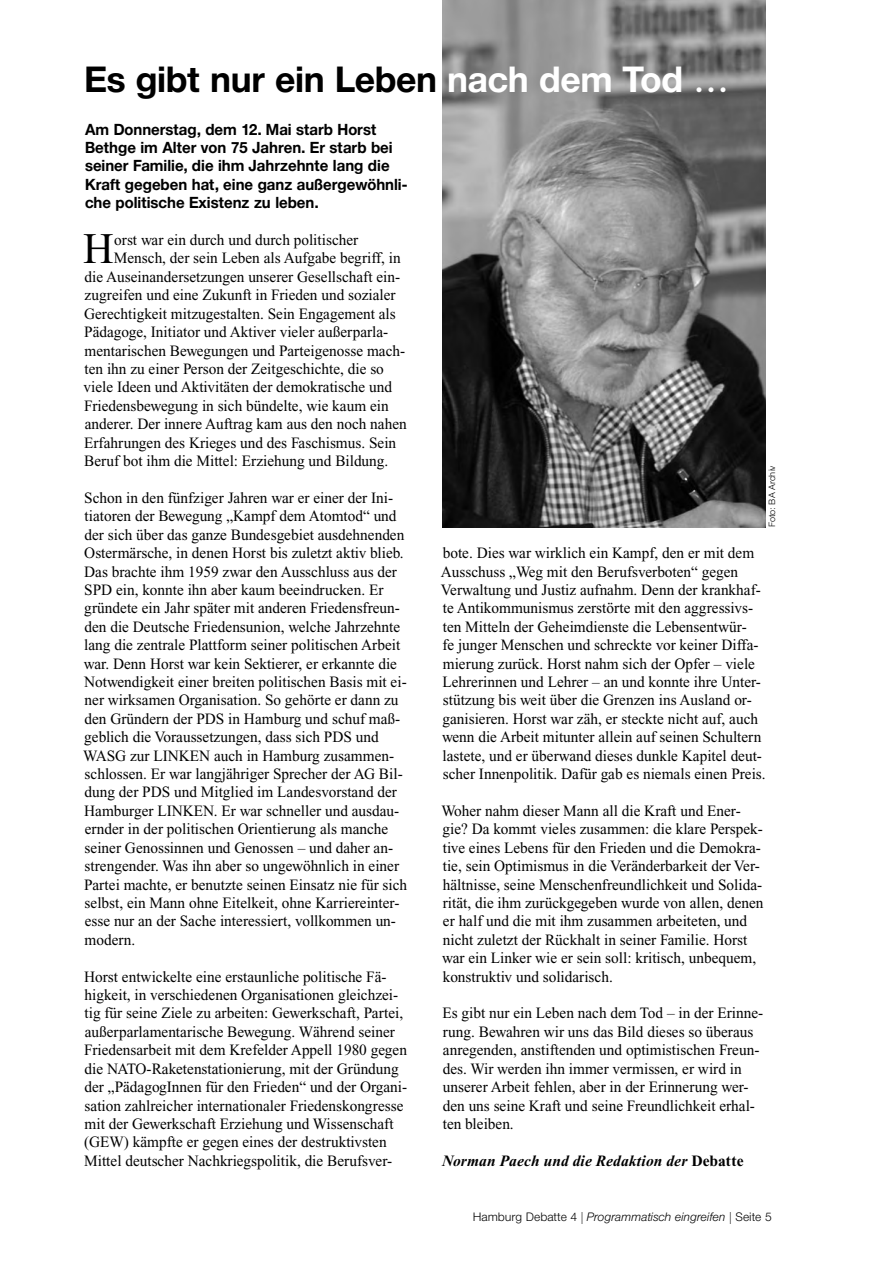
<style>
.page{position:relative;width:893px;height:1263px;background:#fff}
.page>*{position:absolute;margin:0;border:0;box-sizing:border-box;transform-origin:0 0}
.t1{font:43.5px "Times New Roman";color:#000}
.t2{font:700 36px "Neue Helvetica BQ";letter-spacing:-.01em;color:#000}
.t3{font:15.75px/18.5px "Times New Roman";color:#000}
.t4{font:700 15.75px/18.5px "Neue Helvetica BQ";color:#000}
.t5{font:italic 700 15.75px "Times New Roman";letter-spacing:.01em;color:#000}
.t6{font:italic 300 12px "Neue Helvetica BQ";color:#000}
.t7{font:300 9px "Neue Helvetica BQ";color:#000}
.s1{color:#fff}
.s2{font-style:normal}
</style>
<div class="page">
<img style="left:442px;top:0;width:323px;height:527px">
<h2 class="t2" style="left:85px;top:57px;width:646px">Es gibt nur ein Leben <span class="s1">nach dem Tod …</span></h2>
<p class="t4" style="left:85px;top:120px;width:324px">Am Donnerstag, dem 12. Mai starb Horst Bethge im Alter von 75 Jahren. Er starb bei seiner Familie, die ihm Jahrzehnte lang die Kraft gegeben hat, eine ganz außergewöhnli&shy;che politische Existenz zu leben.</p>
<h1 class="t1" style="left:83px;top:225px;width:32px">H</h1>
<p class="t3" style="left:114px;top:231px;width:246px">orst war ein durch und durch politischer</p>
<p class="t3" style="left:114px;top:249px;width:288px">Mensch, der sein Leben als Aufgabe begriff, in</p>
<p class="t3" style="left:85px;top:267px;width:317px">die Auseinandersetzungen unserer Gesellschaft ein-</p>
<p class="t3" style="left:85px;top:286px;width:313px">zugreifen und eine Zukunft in Frieden und sozialer</p>
<p class="t3" style="left:84px;top:304px;width:313px">Gerechtigkeit mitzugestalten. Sein Engagement als</p>
<p class="t3" style="left:84px;top:323px;width:306px">Pädagoge, Initiator und Aktiver vieler außerparla-</p>
<p class="t3" style="left:85px;top:341px;width:322px">mentarischen Bewegungen und Parteigenosse mach-</p>
<p class="t3" style="left:85px;top:359px;width:301px">ten ihn zu einer Person der Zeitgeschichte, die so</p>
<p class="t3" style="left:84px;top:378px;width:310px">viele Ideen und Aktivitäten der demokratische und</p>
<p class="t3" style="left:84px;top:396px;width:306px">Friedensbewegung in sich bündelte, wie kaum ein</p>
<p class="t3" style="left:85px;top:415px;width:324px">anderer. Der innere Auftrag kam aus den noch nahen</p>
<p class="t3" style="left:84px;top:433px;width:314px">Erfahrungen des Krieges und des Faschismus. Sein</p>
<p class="t3" style="left:84px;top:452px;width:306px">Beruf bot ihm die Mittel: Erziehung und Bildung.</p>
<p class="t3" style="left:83px;top:488px;width:326px">Schon in den fünfziger Jahren war er einer der Ini&shy;tiatoren der Bewegung „Kampf dem Atomtod“ und der sich über das ganze Bundesgebiet ausdehnenden Ostermärsche, in denen Horst bis zuletzt aktiv blieb.<br>Das brachte ihm 1959 zwar den Ausschluss aus der SPD ein, konnte ihn aber kaum beeindrucken. Er gründete ein Jahr später mit anderen Friedensfreun&shy;den die Deutsche Friedensunion, welche Jahrzehnte lang die zentrale Plattform seiner politischen Arbeit war. Denn Horst war kein Sektierer, er erkannte die Notwendigkeit einer breiten politischen Basis mit ei&shy;ner wirksamen Organisation. So gehörte er dann zu den Gründern der PDS in Hamburg und schuf maß&shy;geblich die Voraussetzungen, dass sich PDS und WASG zur LINKEN auch in Hamburg zusammen&shy;schlossen. Er war langjähriger Sprecher der AG Bil&shy;dung der PDS und Mitglied im Landesvorstand der Hamburger LINKEN. Er war schneller und ausdau&shy;ernder in der politischen Orientierung als manche seiner Genossinnen und Genossen – und daher an&shy;strengender. Was ihn aber so ungewöhnlich in einer Partei machte, er benutzte seinen Einsatz nie für sich selbst, ein Mann ohne Eitelkeit, ohne Karriereinter&shy;esse nur an der Sache interessiert, vollkommen un&shy;modern.</p>
<p class="t3" style="left:84px;top:967px;width:325px">Horst entwickelte eine erstaunliche politische Fä&shy;higkeit, in verschiedenen Organisationen gleichzei&shy;tig für seine Ziele zu arbeiten: Gewerkschaft, Partei, außerparlamentarische Bewegung. Während seiner Friedensarbeit mit dem Krefelder Appell 1980 gegen die NATO-Raketenstationierung, mit der Gründung der „PädagogInnen für den Frieden“ und der Organi&shy;sation zahlreicher internationaler Friedenskongresse mit der Gewerkschaft Erziehung und Wissenschaft (GEW) kämpfte er gegen eines der destruktivsten Mittel deutscher Nachkriegspolitik, die Berufsver-</p>
<p class="t7" style="left:766px;top:527px;width:63px;rotate:-90deg">Foto: BA Archiv</p>
<p class="t3" style="left:441px;top:544px;width:326px">bote. Dies war wirklich ein Kampf, den er mit dem Ausschuss „Weg mit den Berufsverboten“ gegen Verwaltung und Justiz aufnahm. Denn der krankhaf&shy;te Antikommunismus zerstörte mit den aggressivs&shy;ten Mitteln der Geheimdienste die Lebensentwür-<br>fe junger Menschen und schreckte vor keiner Diffa&shy;mierung zurück. Horst nahm sich der Opfer – viele Lehrerinnen und Lehrer – an und konnte ihre Unter&shy;stützung bis weit über die Grenzen ins Ausland or&shy;ganisieren. Horst war zäh, er steckte nicht auf, auch wenn die Arbeit mitunter allein auf seinen Schultern lastete, und er überwand dieses dunkle Kapitel deut&shy;scher Innenpolitik. Dafür gab es niemals einen Preis.</p>
<p class="t3" style="left:441px;top:801px;width:324px">Woher nahm dieser Mann all die Kraft und Ener&shy;gie? Da kommt vieles zusammen: die klare Perspek&shy;tive eines Lebens für den Frieden und die Demokra&shy;tie, sein Optimismus in die Veränderbarkeit der Ver&shy;hältnisse, seine Menschenfreundlichkeit und Solida&shy;rität, die ihm zurückgegeben wurde von allen, denen er half und die mit ihm zusammen arbeiteten, und nicht zuletzt der Rückhalt in seiner Familie. Horst war ein Linker wie er sein soll: kritisch, unbequem, konstruktiv und solidarisch.</p>
<p class="t3" style="left:442px;top:1004px;width:322px">Es gibt nur ein Leben nach dem Tod – in der Erinne&shy;rung. Bewahren wir uns das Bild dieses so überaus anregenden, anstiftenden und optimistischen Freun&shy;des. Wir werden ihn immer vermissen, er wird in unserer Arbeit fehlen, aber in der Erinnerung wer&shy;den uns seine Kraft und seine Freundlichkeit erhal&shy;ten bleiben.</p>
<p class="t5" style="left:442px;top:1152px;width:303px">Norman Paech und die Redaktion der <span class="s2">Debatte</span></p>
<p class="t6" style="left:473px;top:1209px;width:301px"><span class="s2">Hamburg Debatte 4 |</span> Programmatisch eingreifen <span class="s2">| Seite 5</span></p>
</div>
